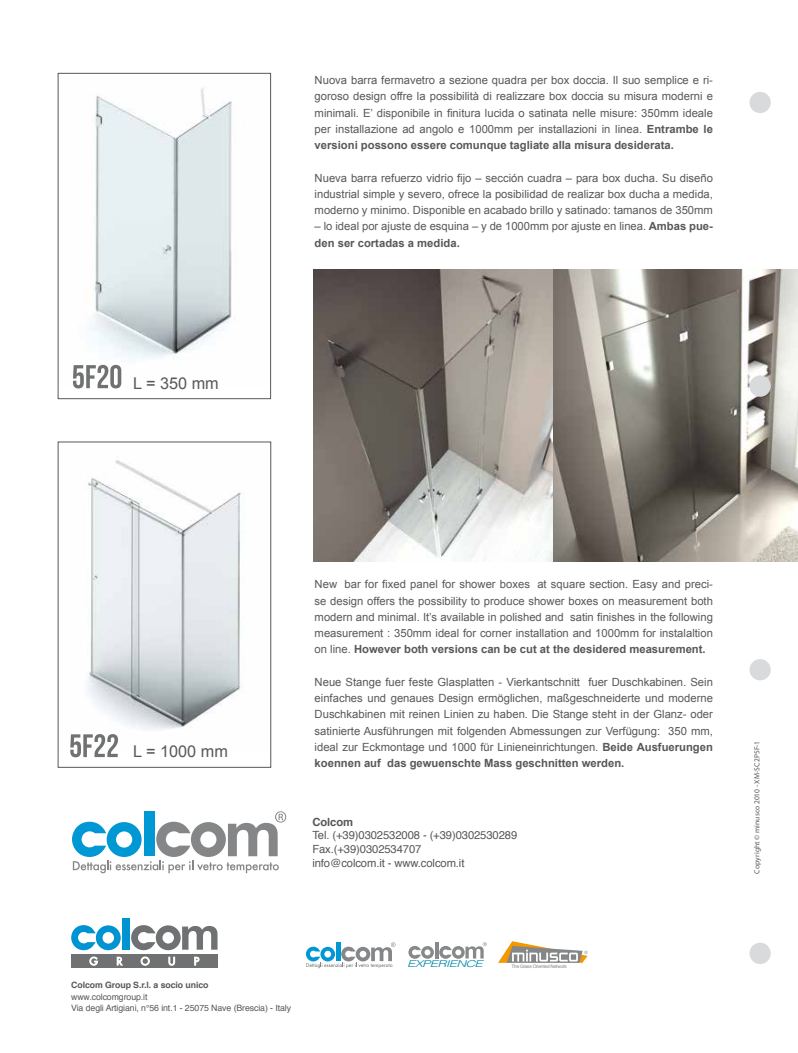
<style>
.page{position:relative;width:798px;height:1053px;background:#fff}
.page>*{position:absolute;margin:0;border:0;box-sizing:border-box;transform-origin:0 0}
.t1{font:16.25px "Arial";color:#58585a}
.t2{font:11.25px/16.2px "Arial";color:#58585a;text-align:justify}
.t3{font:11.25px/13.8px "Helvetica";letter-spacing:-.01em;color:#58585a}
.t4{font:700 11.25px "Helvetica";letter-spacing:-.01em;color:#58585a}
.t5{font:italic 300 9.5px "Helvetica";letter-spacing:-.05em;color:#008aab;scale:1.43 1}
.t6{font:8.75px/11.2px "Helvetica";letter-spacing:-.01em;color:#58585a}
.t7{font:700 8.75px "Helvetica";letter-spacing:-.01em;color:#58585a}
.t8{font:7.5px "Myriad Pro";letter-spacing:.015em;color:#58585a}
.t9{font:4.75px "Helvetica";letter-spacing:-.04em;color:#848687}
.s1{font-weight:700}
</style>
<div class="page">
<img style="left:552px;top:269px;width:245px;height:292px">
<img style="left:313px;top:269px;width:239px;height:292px">
<div style="left:749px;top:942px;width:21px;height:21px;background:#d9dadb;border-radius:50%"></div>
<div style="left:749px;top:375px;width:21px;height:22px;background:#d9dadb;border-radius:50%"></div>
<div style="left:749px;top:92px;width:21px;height:21px;background:#d9dadb;border-radius:50%"></div>
<div style="left:749px;top:659px;width:21px;height:21px;background:#d9dadb;border-radius:50%"></div>
<img style="left:90px;top:88px;width:145px;height:297px">
<div style="left:58px;top:73px;width:213px;height:326px;border:1px solid #58585a"></div>
<img style="left:86px;top:460px;width:158px;height:269px">
<div style="left:58px;top:442px;width:213px;height:325px;border:1px solid #58585a"></div>
<svg style="left:70px;top:734px;width:48px;height:23px"></svg>
<svg style="left:73px;top:365px;width:48px;height:23px"></svg>
<svg style="left:72px;top:811px;width:214px;height:62px"></svg>
<div style="left:122px;top:917px;width:8px;height:32px;background:#0093d1"></div>
<svg style="left:131px;top:925px;width:86px;height:25px"></svg>
<svg style="left:71px;top:925px;width:50px;height:25px"></svg>
<div style="left:71px;top:954px;width:146px;height:13px;background:#707172"></div>
<svg style="left:89px;top:956px;width:9px;height:9px"></svg>
<svg style="left:117px;top:956px;width:5px;height:9px"></svg>
<svg style="left:141px;top:956px;width:8px;height:9px"></svg>
<svg style="left:168px;top:956px;width:7px;height:9px"></svg>
<svg style="left:194px;top:956px;width:5px;height:9px"></svg>
<svg style="left:306px;top:942px;width:89px;height:26px"></svg>
<svg style="left:498px;top:941px;width:89px;height:21px"></svg>
<svg style="left:435px;top:942px;width:3px;height:16px"></svg>
<svg style="left:408px;top:946px;width:25px;height:12px"></svg>
<svg style="left:439px;top:942px;width:47px;height:16px"></svg>
<h1 class="t1" style="left:133px;top:372px;width:87px">L = 350 mm</h1>
<p class="t2" style="left:314px;top:72px;width:400px">Nuova barra fermavetro a sezione quadra per box doccia. Il suo semplice e ri&shy;goroso design offre la possibilità di realizzare box doccia su misura moderni e minimali. E’ disponibile in finitura lucida o satinata nelle misure: 350mm ideale per installazione ad angolo e 1000mm per installazioni in linea. <span class="s1">Entrambe le versioni possono essere comunque tagliate alla misura desiderata.</span></p>
<p class="t2" style="left:314px;top:170px;width:399px">Nueva barra refuerzo vidrio fijo – sección cuadra – para box ducha. Su diseño industrial simple y severo, ofrece la posibilidad de realizar box ducha a medida, moderno y minimo. Disponible en acabado brillo y satinado: tamanos de 350mm</p>
<p class="t2" style="left:314px;top:218px;width:400px">– lo ideal por ajuste de esquina – y de 1000mm por ajuste en linea. <span class="s1">Ambas pue&shy;den ser cortadas a medida.</span></p>
<p class="t2" style="left:314px;top:576px;width:399px">New bar for fixed panel for shower boxes at square section. Easy and preci&shy;se design offers the possibility to produce shower boxes on measurement both modern and minimal. It’s available in polished and satin finishes in the following measurement : 350mm ideal for corner installation and 1000mm for instalaltion on line. <span class="s1">However both versions can be cut at the desidered measurement.</span></p>
<p class="t2" style="left:314px;top:674px;width:400px">Neue Stange fuer feste Glasplatten - Vierkantschnitt fuer Duschkabinen. Sein einfaches und genaues Design ermöglichen, maßgeschneiderte und moderne Duschkabinen mit reinen Linien zu haben. Die Stange steht in der Glanz- oder satinierte Ausführungen mit folgenden Abmessungen zur Verfügung: 350 mm, ideal zur Eckmontage und 1000 für Linieneinrichtungen. <span class="s1">Beide Ausfuerungen koennen auf das gewuenschte Mass geschnitten werden.</span></p>
<h1 class="t1" style="left:133px;top:740px;width:96px">L = 1000 mm</h1>
<p class="t8" style="left:752px;top:873px;width:134px;rotate:-90deg">Copyright © minusco 2010 - XM-SC2P5F-1</p>
<p class="t4" style="left:312px;top:812px;width:42px">Colcom</p>
<p class="t3" style="left:312px;top:828px;width:206px">Tel. (+39)0302532008 - (+39)0302530289<br>Fax.(+39)0302534707<br>info@colcom.it - www.colcom.it</p>
<p class="t7" style="left:71px;top:978px;width:139px">Colcom Group S.r.l. a socio unico</p>
<p class="t6" style="left:71px;top:991px;width:221px">www.colcomgroup.it<br>Via degli Artigiani, n°56 int.1 - 25075 Nave (Brescia) - Italy</p>
<p class="t5" style="left:407px;top:957px;width:54px">EXPERIENCE</p>
<p class="t9" style="left:511px;top:962px;width:57px">The Glass Oriented Network</p>
</div>
